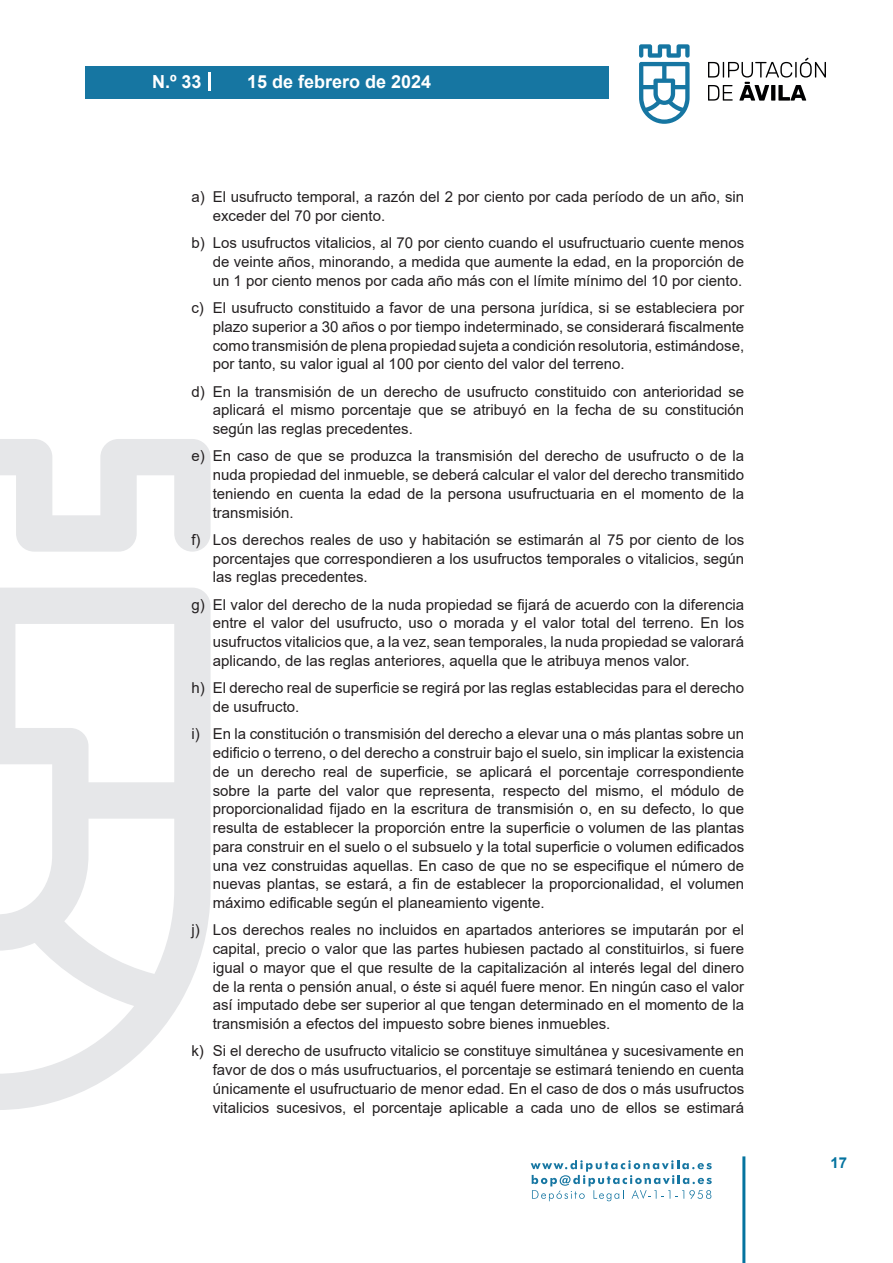
<style>
.page{position:relative;width:893px;height:1263px;background:#fff}
.page>*{position:absolute;margin:0;border:0;box-sizing:border-box;transform-origin:0 0}
.t1{font:700 18px "Arial";color:#fff}
.t2{font:15px/18.8px "Arial";color:#231f20;text-align:justify}
.t3{font:700 15px "Arial";color:#04739f}
</style>
<div class="page">
<svg style="left:531px;top:1160px;width:181px;height:41px"></svg>
<div style="left:85px;top:66px;width:523px;height:33px;background:#1676a2"></div>
<svg style="left:639px;top:44px;width:51px;height:80px"></svg>
<svg style="left:708px;top:58px;width:118px;height:43px"></svg>
<hr style="left:742px;top:1156px;width:3px;height:107px;background:#04739f">
<svg style="left:208px;top:72px;width:2px;height:18px"></svg>
<svg style="left:0;top:439px;width:211px;height:671px"></svg>
<p class="t1" style="left:152px;top:69px;width:51px">N.º 33</p>
<p class="t1" style="left:247px;top:69px;width:186px">15 de febrero de 2024</p>
<p class="t2" style="left:213px;top:188px;width:533px;text-indent:-21px">a) El usufructo temporal, a razón del 2 por ciento por cada período de un año, sin exceder del 70 por ciento.</p>
<p class="t2" style="left:213px;top:234px;width:533px;text-indent:-21px">b) Los usufructos vitalicios, al 70 por ciento cuando el usufructuario cuente menos de veinte años, minorando, a medida que aumente la edad, en la proporción de un 1 por ciento menos por cada año más con el límite mínimo del 10 por ciento.</p>
<p class="t2" style="left:213px;top:298px;width:533px;text-indent:-21px">c) El usufructo constituido a favor de una persona jurídica, si se estableciera por plazo superior a 30 años o por tiempo indeterminado, se considerará fiscalmente como transmisión de plena propiedad sujeta a condición resolutoria, estimándose, por tanto, su valor igual al 100 por ciento del valor del terreno.</p>
<p class="t2" style="left:213px;top:382px;width:533px;text-indent:-21px">d) En la transmisión de un derecho de usufructo constituido con anterioridad se aplicará el mismo porcentaje que se atribuyó en la fecha de su constitución según las reglas precedentes.</p>
<p class="t2" style="left:213px;top:447px;width:533px;text-indent:-21px">e) En caso de que se produzca la transmisión del derecho de usufructo o de la nuda propiedad del inmueble, se deberá calcular el valor del derecho transmitido teniendo en cuenta la edad de la persona usufructuaria en el momento de la transmisión.</p>
<p class="t2" style="left:213px;top:530px;width:533px;text-indent:-21px">f) Los derechos reales de uso y habitación se estimarán al 75 por ciento de los porcentajes que correspondieren a los usufructos temporales o vitalicios, según las reglas precedentes.</p>
<p class="t2" style="left:213px;top:595px;width:533px;text-indent:-21px">g) El valor del derecho de la nuda propiedad se fijará de acuerdo con la diferencia entre el valor del usufructo, uso o morada y el valor total del terreno. En los usufructos vitalicios que, a la vez, sean temporales, la nuda propiedad se valorará aplicando, de las reglas anteriores, aquella que le atribuya menos valor.</p>
<p class="t2" style="left:213px;top:678px;width:533px;text-indent:-21px">h) El derecho real de superficie se regirá por las reglas establecidas para el derecho de usufructo.</p>
<p class="t2" style="left:213px;top:724px;width:533px;text-indent:-21px">i) En la constitución o transmisión del derecho a elevar una o más plantas sobre un edificio o terreno, o del derecho a construir bajo el suelo, sin implicar la existencia de un derecho real de superficie, se aplicará el porcentaje correspondiente sobre la parte del valor que representa, respecto del mismo, el módulo de proporcionalidad fijado en la escritura de transmisión o, en su defecto, lo que resulta de establecer la proporción entre la superficie o volumen de las plantas para construir en el suelo o el subsuelo y la total superficie o volumen edificados una vez construidas aquellas. En caso de que no se especifique el número de nuevas plantas, se estará, a fin de establecer la proporcionalidad, el volumen máximo edificable según el planeamiento vigente.</p>
<p class="t2" style="left:213px;top:920px;width:533px;text-indent:-21px">j) Los derechos reales no incluidos en apartados anteriores se imputarán por el capital, precio o valor que las partes hubiesen pactado al constituirlos, si fuere igual o mayor que el que resulte de la capitalización al interés legal del dinero de la renta o pensión anual, o éste si aquél fuere menor. En ningún caso el valor así imputado debe ser superior al que tengan determinado en el momento de la transmisión a efectos del impuesto sobre bienes inmuebles.</p>
<p class="t2" style="left:213px;top:1041px;width:533px;text-indent:-21px">k) Si el derecho de usufructo vitalicio se constituye simultánea y sucesivamente en favor de dos o más usufructuarios, el porcentaje se estimará teniendo en cuenta únicamente el usufructuario de menor edad. En el caso de dos o más usufructos vitalicios sucesivos, el porcentaje aplicable a cada uno de ellos se estimará</p>
<p class="t3" style="left:831px;top:1152px;width:18px">17</p>
</div>
